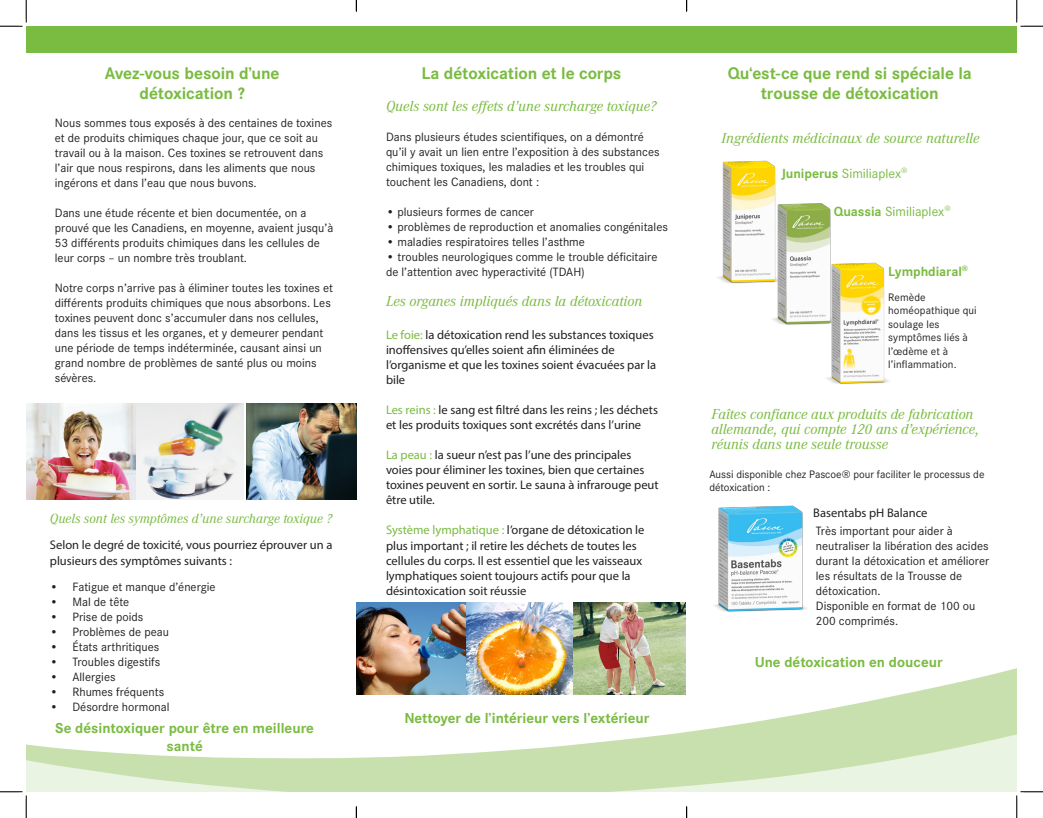
<style>
.page{position:relative;width:1043px;height:818px;background:#fff}
.page>*{position:absolute;margin:0;border:0;box-sizing:border-box;transform-origin:0 0}
.Headline{font:700 17.5px/20px "Corporate S Pro";letter-spacing:-.005em;color:#7abb41;text-align:center}
.Fließtext{font:italic 15px/15px "Corporate A Pro";color:#7abb41}
.t1{font:700 15px/18px "Corporate S Pro";color:#7abb41;text-align:center}
.t2{font:italic 13.75px "Corporate A Pro";color:#7abb41}
.Fließtext-2{font:13.75px "Corporate S Pro";letter-spacing:-.005em;color:#7abb41}
.Fließtext-3{font:700 13.75px "Corporate S Pro";letter-spacing:-.005em;color:#7abb41}
.t3{font:12.5px/15px "Corporate S Pro";color:#231f20}
.t4{font:12.5px/15px "Myriad Pro";color:#231f20}
.Fließtext-4{font:11.25px/13.5px "Corporate S Pro";color:#231f20}
.s1{color:#7abb41}
.s2{font-weight:700}
</style>
<div class="page">
<div style="left:26px;top:26px;width:990px;height:27px;background:#7abb41"></div>
<svg style="left:356px;top:668px;width:660px;height:57px"></svg>
<svg style="left:26px;top:725px;width:990px;height:66px;fill:#c8dfae"></svg>
<div style="left:910px;top:758px;width:106px;height:33px;background:#eaf4e2"></div>
<div style="left:829px;top:776px;width:117px;height:15px;background:#eaf4e2"></div>
<img style="left:26px;top:403px;width:218px;height:97px">
<img style="left:247px;top:403px;width:109px;height:96px">
<img style="left:465px;top:602px;width:108px;height:92px">
<img style="left:356px;top:602px;width:109px;height:92px">
<img style="left:573px;top:602px;width:113px;height:92px">
<img style="left:717px;top:160px;width:59px;height:124px">
<img style="left:714px;top:505px;width:93px;height:107px">
<img style="left:771px;top:198px;width:60px;height:127px">
<img style="left:824px;top:257px;width:66px;height:127px">
<svg style="left:0;top:0;width:27px;height:27px"></svg>
<svg style="left:0;top:790px;width:27px;height:28px"></svg>
<svg style="left:1016px;top:0;width:26px;height:27px"></svg>
<svg style="left:1015px;top:790px;width:27px;height:28px"></svg>
<svg style="left:355px;top:0;width:2px;height:11px"></svg>
<svg style="left:355px;top:806px;width:2px;height:12px"></svg>
<svg style="left:686px;top:806px;width:1px;height:12px"></svg>
<p class="Headline" style="left:105px;top:62px;width:176px">Avez-vous besoin d’une détoxication ?</p>
<p class="t3" style="left:55px;top:114px;width:279px">Nous sommes tous exposés à des centaines de toxines et de produits chimiques chaque jour, que ce soit au travail ou à la maison. Ces toxines se retrouvent dans l’air que nous respirons, dans les aliments que nous ingérons et dans l’eau que nous buvons.</p>
<p class="t3" style="left:55px;top:204px;width:280px">Dans une étude récente et bien documentée, on a prouvé que les Canadiens, en moyenne, avaient jusqu’à 53 différents produits chimiques dans les cellules de leur corps – un nombre très troublant.</p>
<p class="t3" style="left:55px;top:279px;width:280px">Notre corps n’arrive pas à éliminer toutes les toxines et différents produits chimiques que nous absorbons. Les toxines peuvent donc s’accumuler dans nos cellules, dans les tissus et les organes, et y demeurer pendant une période de temps indéterminée, causant ainsi un grand nombre de problèmes de santé plus ou moins sévères.</p>
<p class="t2" style="left:50px;top:509px;width:284px">Quels sont les symptômes d’une surcharge toxique ?</p>
<p class="t4" style="left:50px;top:537px;width:284px">Selon le degré de toxicité, vous pourriez éprouver un a plusieurs des symptômes suivants :</p>
<p class="t3" style="left:50px;top:578px;width:167px">• Fatigue et manque d’énergie</p>
<p class="t3" style="left:50px;top:593px;width:81px">• Mal de tête</p>
<p class="t3" style="left:50px;top:608px;width:95px">• Prise de poids</p>
<p class="t3" style="left:50px;top:623px;width:121px">• Problèmes de peau</p>
<p class="t3" style="left:50px;top:638px;width:111px">• États arthritiques</p>
<p class="t3" style="left:50px;top:653px;width:112px">• Troubles digestifs</p>
<p class="t3" style="left:50px;top:668px;width:67px">• Allergies</p>
<p class="t3" style="left:50px;top:683px;width:116px">• Rhumes fréquents</p>
<p class="t3" style="left:50px;top:698px;width:121px">• Désordre hormonal</p>
<p class="t1" style="left:55px;top:717px;width:260px">Se désintoxiquer pour être en meilleure santé</p>
<p class="Headline" style="left:421px;top:62px;width:201px">La détoxication et le corps</p>
<p class="Fließtext" style="left:386px;top:98px;width:272px">Quels sont les effets d’une surcharge toxique?</p>
<p class="t3" style="left:386px;top:128px;width:275px">Dans plusieurs études scientifiques, on a démontré qu’il y avait un lien entre l’exposition à des substances chimiques toxiques, les maladies et les troubles qui touchent les Canadiens, dont :</p>
<p class="t3" style="left:386px;top:203px;width:149px">• plusieurs formes de cancer</p>
<p class="t3" style="left:386px;top:218px;width:283px">• problèmes de reproduction et anomalies congénitales</p>
<p class="t3" style="left:386px;top:233px;width:200px">• maladies respiratoires telles l’asthme</p>
<p class="t3" style="left:386px;top:248px;width:273px">• troubles neurologiques comme le trouble déficitaire de l’attention avec hyperactivité (TDAH)</p>
<p class="Fließtext" style="left:386px;top:293px;width:258px">Les organes impliqués dans la détoxication</p>
<p class="t4" style="left:386px;top:327px;width:272px"><span class="s1">Le foie:</span> la détoxication rend les substances toxiques inoffensives qu’elles soient afin éliminées de l’organisme et que les toxines soient évacuées par la bile</p>
<p class="t4" style="left:386px;top:402px;width:273px"><span class="s1">Les reins :</span> le sang est filtré dans les reins ; les déchets et les produits toxiques sont excrétés dans l’urine</p>
<p class="t4" style="left:386px;top:447px;width:274px"><span class="s1">La peau :</span> la sueur n’est pas l’une des principales voies pour éliminer les toxines, bien que certaines toxines peuvent en sortir. Le sauna à infrarouge peut être utile.</p>
<p class="t4" style="left:386px;top:522px;width:260px"><span class="s1">Système lymphatique :</span> l’organe de détoxication le plus important ; il retire les déchets de toutes les cellules du corps. Il est essentiel que les vaisseaux lymphatiques soient toujours actifs pour que la désintoxication soit réussie</p>
<p class="t1" style="left:404px;top:707px;width:247px">Nettoyer de l’intérieur vers l’extérieur</p>
<p class="Headline" style="left:727px;top:62px;width:245px">Qu‘est-ce que rend si spéciale la trousse de détoxication</p>
<p class="Fließtext" style="left:721px;top:130px;width:260px">Ingrédients médicinaux de source naturelle</p>
<p class="Fließtext-2" style="left:781px;top:163px;width:128px"><span class="s2">Juniperus</span> Similiaplex<sup>®</sup></p>
<p class="Fließtext-2" style="left:833px;top:201px;width:118px"><span class="s2">Quassia</span> Similiaplex<sup>®</sup></p>
<p class="Fließtext-3" style="left:888px;top:260px;width:81px">Lymphdiaral<sup>®</sup></p>
<p class="Fließtext-4" style="left:888px;top:289px;width:90px">Remède homéopathique qui soulage les symptômes liés à l’œdème et à l’inflammation.</p>
<p class="Fließtext" style="left:711px;top:406px;width:269px">Faîtes confiance aux produits de fabrication allemande, qui compte 120 ans d’expérience, réunis dans une seule trousse</p>
<p class="Fließtext-4" style="left:709px;top:466px;width:276px">Aussi disponible chez Pascoe® pour faciliter le processus de détoxication :</p>
<p class="t4" style="left:813px;top:505px;width:116px">Basentabs pH Balance</p>
<p class="t3" style="left:815px;top:522px;width:175px">Très important pour aider à neutraliser la libération des acides durant la détoxication et améliorer les résultats de la Trousse de détoxication.</p>
<p class="t3" style="left:815px;top:597px;width:161px">Disponible en format de 100 ou<br>200 comprimés.</p>
<p class="t1" style="left:754px;top:651px;width:189px">Une détoxication en douceur</p>
</div>
